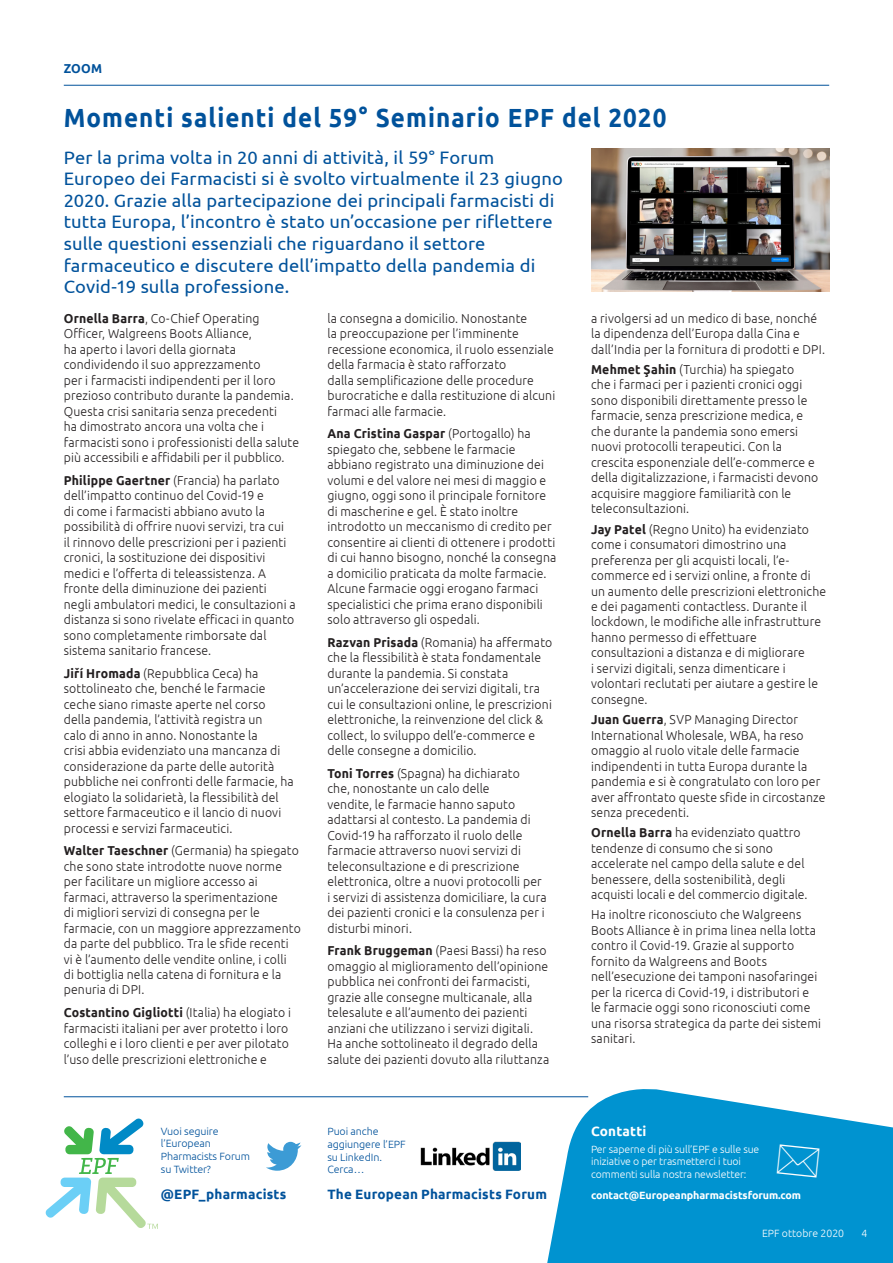
<style>
.page{position:relative;width:893px;height:1263px;background:#fff}
.page>*{position:absolute;margin:0;border:0;box-sizing:border-box;transform-origin:0 0}
.BACK_PAGE_HEADING{font:700 26.25px "Ubuntu";letter-spacing:.045em;color:#01529b;scale:.92 1}
.INTRO{font:18px/21.6px "Ubuntu";letter-spacing:.01em;color:#01529b}
.t1{font:700 13.5px "Ubuntu";letter-spacing:.015em;color:#01529b}
.t2{font:700 13.5px "Ubuntu";letter-spacing:.015em;color:#fff}
.MAIN_BODY{font:300 12.9px/15.5px "Ubuntu";letter-spacing:.01em;color:#231f20;scale:.95 1}
.t3{font:700 12.9px "Ubuntu";color:#01529b;scale:.95 1}
.t4{font:300 10.5px/12.6px "Ubuntu";letter-spacing:-.01em;color:#fff}
.t5{font:300 10.5px/12.6px "Ubuntu";letter-spacing:-.01em;color:#01529b}
.t6{font:700 10.5px "Ubuntu";letter-spacing:-.01em;color:#fff}
.s1{font-weight:700}
</style>
<div class="page">
<hr style="left:64px;top:85px;width:765px;height:1px;background:#01529b">
<hr style="left:64px;top:1096px;width:524px;height:1px;background:#01529b">
<svg style="left:545px;top:1089px;width:348px;height:174px;background:#24a2d6"></svg>
<svg style="left:266px;top:1142px;width:35px;height:29px"></svg>
<img style="left:420px;top:1142px;width:101px;height:29px">
<svg style="left:46px;top:1118px;width:112px;height:111px"></svg>
<img style="left:591px;top:149px;width:238px;height:142px">
<svg style="left:777px;top:1144px;width:43px;height:34px"></svg>
<p class="t3" style="left:64px;top:60px;width:42px">ZOOM</p>
<p class="BACK_PAGE_HEADING" style="left:64px;top:101px;width:657px">Momenti salienti del 59° Seminario EPF del 2020</p>
<p class="INTRO" style="left:64px;top:146px;width:501px">Per la prima volta in 20 anni di attività, il 59° Forum Europeo dei Farmacisti si è svolto virtualmente il 23 giugno 2020. Grazie alla partecipazione dei principali farmacisti di tutta Europa, l’incontro è stato un’occasione per riflettere sulle questioni essenziali che riguardano il settore farmaceutico e discutere dell’impatto della pandemia di Covid-19 sulla professione.</p>
<p class="MAIN_BODY" style="left:64px;top:310px;width:249px"><span class="s1">Ornella Barra</span>, Co-Chief Operating Officer, Walgreens Boots Alliance,<br>ha aperto i lavori della giornata condividendo il suo apprezzamento<br>per i farmacisti indipendenti per il loro prezioso contributo durante la pandemia.<br>Questa crisi sanitaria senza precedenti<br>ha dimostrato ancora una volta che i farmacisti sono i professionisti della salute più accessibili e affidabili per il pubblico.</p>
<p class="MAIN_BODY" style="left:64px;top:472px;width:246px"><span class="s1">Philippe Gaertner</span> (Francia) ha parlato dell’impatto continuo del Covid-19 e<br>di come i farmacisti abbiano avuto la possibilità di offrire nuovi servizi, tra cui<br>il rinnovo delle prescrizioni per i pazienti cronici, la sostituzione dei dispositivi medici e l’offerta di teleassistenza. A fronte della diminuzione dei pazienti negli ambulatori medici, le consultazioni a distanza si sono rivelate efficaci in quanto sono completamente rimborsate dal sistema sanitario francese.</p>
<p class="MAIN_BODY" style="left:64px;top:665px;width:244px"><span class="s1">Jiří Hromada</span> (Repubblica Ceca) ha sottolineato che, benché le farmacie ceche siano rimaste aperte nel corso della pandemia, l’attività registra un<br>calo di anno in anno. Nonostante la<br>crisi abbia evidenziato una mancanza di considerazione da parte delle autorità pubbliche nei confronti delle farmacie, ha elogiato la solidarietà, la flessibilità del settore farmaceutico e il lancio di nuovi processi e servizi farmaceutici.</p>
<p class="MAIN_BODY" style="left:64px;top:842px;width:251px"><span class="s1">Walter Taeschner</span> (Germania) ha spiegato che sono state introdotte nuove norme per facilitare un migliore accesso ai farmaci, attraverso la sperimentazione<br>di migliori servizi di consegna per le farmacie, con un maggiore apprezzamento da parte del pubblico. Tra le sfide recenti vi è l’aumento delle vendite online, i colli<br>di bottiglia nella catena di fornitura e la penuria di DPI.</p>
<p class="MAIN_BODY" style="left:64px;top:1004px;width:241px"><span class="s1">Costantino Gigliotti</span> (Italia) ha elogiato i farmacisti italiani per aver protetto i loro colleghi e i loro clienti e per aver pilotato l’uso delle prescrizioni elettroniche e</p>
<p class="MAIN_BODY" style="left:327px;top:310px;width:241px">la consegna a domicilio. Nonostante<br>la preoccupazione per l’imminente recessione economica, il ruolo essenziale della farmacia è stato rafforzato<br>dalla semplificazione delle procedure burocratiche e dalla restituzione di alcuni farmaci alle farmacie.</p>
<p class="MAIN_BODY" style="left:327px;top:426px;width:242px"><span class="s1">Ana Cristina Gaspar</span> (Portogallo) ha spiegato che, sebbene le farmacie abbiano registrato una diminuzione dei volumi e del valore nei mesi di maggio e giugno, oggi sono il principale fornitore di mascherine e gel. È stato inoltre introdotto un meccanismo di credito per consentire ai clienti di ottenere i prodotti di cui hanno bisogno, nonché la consegna a domicilio praticata da molte farmacie.<br>Alcune farmacie oggi erogano farmaci specialistici che prima erano disponibili solo attraverso gli ospedali.</p>
<p class="MAIN_BODY" style="left:327px;top:634px;width:238px"><span class="s1">Razvan Prisada</span> (Romania) ha affermato che la flessibilità è stata fondamentale durante la pandemia. Si constata un’accelerazione dei servizi digitali, tra cui le consultazioni online, le prescrizioni elettroniche, la reinvenzione del click &amp; collect, lo sviluppo dell’e-commerce e delle consegne a domicilio.</p>
<p class="MAIN_BODY" style="left:327px;top:765px;width:232px"><span class="s1">Toni Torres</span> (Spagna) ha dichiarato<br>che, nonostante un calo delle<br>vendite, le farmacie hanno saputo adattarsi al contesto. La pandemia di Covid-19 ha rafforzato il ruolo delle farmacie attraverso nuovi servizi di teleconsultazione e di prescrizione elettronica, oltre a nuovi protocolli per i servizi di assistenza domiciliare, la cura dei pazienti cronici e la consulenza per i disturbi minori.</p>
<p class="MAIN_BODY" style="left:327px;top:942px;width:235px"><span class="s1">Frank Bruggeman</span> (Paesi Bassi) ha reso omaggio al miglioramento dell’opinione pubblica nei confronti dei farmacisti, grazie alle consegne multicanale, alla telesalute e all’aumento dei pazienti anziani che utilizzano i servizi digitali.<br>Ha anche sottolineato il degrado della salute dei pazienti dovuto alla riluttanza</p>
<p class="MAIN_BODY" style="left:591px;top:310px;width:248px">a rivolgersi ad un medico di base, nonché la dipendenza dell’Europa dalla Cina e dall’India per la fornitura di prodotti e DPI.</p>
<p class="MAIN_BODY" style="left:591px;top:361px;width:241px"><span class="s1">Mehmet Şahin</span> (Turchia) ha spiegato<br>che i farmaci per i pazienti cronici oggi sono disponibili direttamente presso le farmacie, senza prescrizione medica, e che durante la pandemia sono emersi nuovi protocolli terapeutici. Con la crescita esponenziale dell’e-commerce e della digitalizzazione, i farmacisti devono acquisire maggiore familiarità con le teleconsultazioni.</p>
<p class="MAIN_BODY" style="left:591px;top:521px;width:249px"><span class="s1">Jay Patel</span> (Regno Unito) ha evidenziato come i consumatori dimostrino una preferenza per gli acquisti locali, l’e&shy;commerce ed i servizi online, a fronte di un aumento delle prescrizioni elettroniche e dei pagamenti contactless. Durante il lockdown, le modifiche alle infrastrutture hanno permesso di effettuare consultazioni a distanza e di migliorare<br>i servizi digitali, senza dimenticare i volontari reclutati per aiutare a gestire le consegne.</p>
<p class="MAIN_BODY" style="left:591px;top:711px;width:248px"><span class="s1">Juan Guerra</span>, SVP Managing Director International Wholesale, WBA, ha reso omaggio al ruolo vitale delle farmacie indipendenti in tutta Europa durante la pandemia e si è congratulato con loro per aver affrontato queste sfide in circostanze senza precedenti.</p>
<p class="MAIN_BODY" style="left:591px;top:825px;width:229px"><span class="s1">Ornella Barra</span> ha evidenziato quattro tendenze di consumo che si sono accelerate nel campo della salute e del benessere, della sostenibilità, degli acquisti locali e del commercio digitale.</p>
<p class="MAIN_BODY" style="left:591px;top:907px;width:244px">Ha inoltre riconosciuto che Walgreens Boots Alliance è in prima linea nella lotta contro il Covid-19. Grazie al supporto fornito da Walgreens and Boots nell’esecuzione dei tamponi nasofaringei per la ricerca di Covid-19, i distributori e le farmacie oggi sono riconosciuti come una risorsa strategica da parte dei sistemi sanitari.</p>
<p class="t5" style="left:161px;top:1124px;width:91px">Vuoi seguire l’European<br>Pharmacists Forum su Twitter?</p>
<p class="t1" style="left:161px;top:1186px;width:127px">@EPF_pharmacists</p>
<p class="t1" style="left:327px;top:1186px;width:221px">The European Pharmacists Forum</p>
<p class="t5" style="left:327px;top:1125px;width:80px">Puoi anche aggiungere l’EPF su LinkedIn.<br>Cerca…</p>
<p class="t2" style="left:591px;top:1123px;width:57px">Contatti</p>
<p class="t4" style="left:591px;top:1142px;width:170px">Per saperne di più sull’EPF e sulle sue iniziative o per trasmetterci i tuoi commenti sulla nostra newsletter:</p>
<p class="t6" style="left:591px;top:1189px;width:211px">contact@Europeanpharmacistsforum.com</p>
<p class="t4" style="left:762px;top:1227px;width:84px">EPF ottobre 2020</p>
<p class="t4" style="left:861px;top:1227px;width:7px">4</p>
</div>
